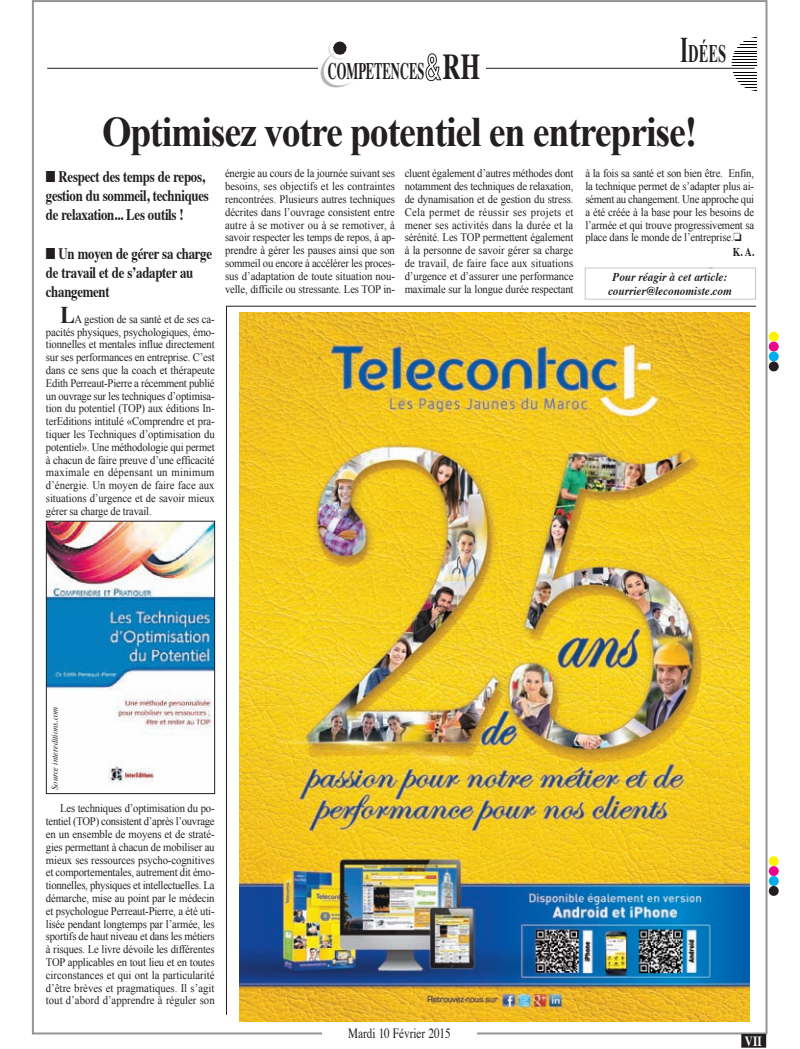
<style>
.page{position:relative;width:800px;height:1049px;background:#fff}
.page>*{position:absolute;margin:0;border:0;box-sizing:border-box;transform-origin:0 0}
.t1{font:700 42px "Times New Roman";letter-spacing:-.03em;color:#231f20;scale:.9 1}
.t2{font:700 25.2px "Times New Roman";color:#231f20;scale:.58 1}
.t3{font:700 23.7px "Times";color:#231f20;scale:.53 1}
.t4{font:700 16px/19.3px "Times";letter-spacing:-.02em;color:#231f20;scale:.8 1}
.t5{font:14px "Times";color:#231f20;scale:.8 1}
.t6{font:700 14px "Times";color:#fff;scale:.8 1}
.t7{font:italic 700 12px/14.5px "Times";color:#231f20;text-align:center;scale:.93 1}
.t8{font:700 12px "Times";color:#231f20;scale:.8 1}
.t9{font:11.5px/12.8px "Times New Roman";letter-spacing:-.015em;color:#231f20;text-align:justify;scale:.93 1}
.t10{font:italic 9px "Times";color:#231f20;scale:.93 1}
.s1{font-size:36.4px}
.s2{font-size:36px}
.s3{font-weight:700;font-size:24px}
</style>
<div class="page">
<img style="left:48px;top:523px;width:165px;height:260px">
<div style="left:46px;top:521px;width:169px;height:273px;border:1px solid #231f20"></div>
<div style="left:768px;top:332px;width:10px;height:10px;background:#fff101;border-radius:50%"></div>
<div style="left:768px;top:342px;width:10px;height:9px;background:#ed028c;border-radius:50%"></div>
<svg style="left:768px;top:351px;width:10px;height:10px"></svg>
<div style="left:768px;top:361px;width:10px;height:10px;background:#231f20;border-radius:50%"></div>
<div style="left:768px;top:856px;width:10px;height:10px;background:#fff101;border-radius:50%"></div>
<div style="left:768px;top:866px;width:10px;height:10px;background:#ed028c;border-radius:50%"></div>
<div style="left:768px;top:876px;width:10px;height:10px;background:#00aeef;border-radius:50%"></div>
<div style="left:768px;top:886px;width:10px;height:10px;background:#231f20;border-radius:50%"></div>
<hr style="left:33px;top:0;width:733px;height:2px;background:#939598">
<hr style="left:765px;top:0;width:2px;height:1034px;background:#939598">
<hr style="left:33px;top:1032px;width:732px;height:2px;background:#939598">
<hr style="left:32px;top:0;width:2px;height:1034px;background:#939598">
<div style="left:322px;top:1026px;width:154px;height:15px;background:#fff"></div>
<div style="left:741px;top:1034px;width:24px;height:13px;background:#231f20"></div>
<div style="left:50px;top:694px;width:9px;height:99px;background:#fff"></div>
<svg style="left:731px;top:37px;width:26px;height:54px"></svg>
<svg style="left:729px;top:67px;width:28px;height:4px"></svg>
<hr style="left:47px;top:68px;width:707px;height:1px;background:#231f20">
<div style="left:317px;top:33px;width:168px;height:63px;background:#fff"></div>
<svg style="left:317px;top:41px;width:36px;height:47px"></svg>
<svg style="left:425px;top:53px;width:17px;height:29px"></svg>
<svg style="left:584px;top:267px;width:171px;height:33px"></svg>
<svg style="left:226px;top:306px;width:530px;height:709px"></svg>
<img style="left:239px;top:313px;width:510px;height:708px">
<h3 class="t3" style="left:328px;top:49px;width:289px">COMPETENCES <span class="s1">RH</span></h3>
<h2 class="t2" style="left:680px;top:37px;width:81px"><span class="s2">I</span>dées</h2>
<h1 class="t1" style="left:102px;top:103px;width:662px">Optimisez votre potentiel en entreprise!</h1>
<p class="t9" style="left:404px;top:167px;width:183px">cluent également d’autres méthodes dont notamment des techniques de relaxation, de dynamisation et de gestion du stress.<br>Cela permet de réussir ses projets et mener ses activités dans la durée et la sérénité. Les TOP permettent également à la personne de savoir gérer sa charge de travail, de faire face aux situations d’urgence et d’assurer une performance maximale sur la longue durée respectant</p>
<p class="t9" style="left:225px;top:167px;width:184px">énergie au cours de la journée suivant ses besoins, ses objectifs et les contraintes rencontrées. Plusieurs autres techniques décrites dans l’ouvrage consistent entre autre à se motiver ou à se remotiver, à savoir respecter les temps de repos, à ap&shy;prendre à gérer les pauses ainsi que son sommeil ou encore à accélérer les proces&shy;sus d’adaptation de toute situation nou&shy;velle, difficile ou stressante. Les TOP in-</p>
<p class="t9" style="left:585px;top:167px;width:183px">à la fois sa santé et son bien être. Enfin, la technique permet de s’adapter plus ai&shy;sément au changement. Une approche qui a été créée à la base pour les besoins de l’armée et qui trouve progressivement sa place dans le monde de l’entreprise.□</p>
<h3 class="t4" style="left:46px;top:165px;width:205px">■ Respect des temps de repos, gestion du sommeil, techniques de relaxation... Les outils !</h3>
<h3 class="t4" style="left:46px;top:242px;width:209px">■ Un moyen de gérer sa charge de travail et de s’adapter au changement</h3>
<p class="t9" style="left:46px;top:312px;width:183px;text-indent:14px"><span class="s3">L</span>A gestion de sa santé et de ses ca&shy;pacités physiques, psychologiques, émo&shy;tionnelles et mentales influe directement sur ses performances en entreprise. C’est dans ce sens que la coach et thérapeute Edith Perreaut-Pierre a récemment publié un ouvrage sur les techniques d’optimisa&shy;tion du potentiel (TOP) aux éditions In&shy;terEditions intitulé «Comprendre et pra&shy;tiquer les Techniques d’optimisation du potentiel». Une méthodologie qui permet à chacun de faire preuve d’une efficacité maximale en dépensant un minimum d’énergie. Un moyen de faire face aux situations d’urgence et de savoir mieux gérer sa charge de travail.</p>
<p class="t8" style="left:732px;top:240px;width:28px">K. A.</p>
<p class="t7" style="left:608px;top:268px;width:134px">Pour réagir à cet article: courrier@leconomiste.com</p>
<p class="t10" style="left:47px;top:790px;width:91px;rotate:-90deg">Source intereditions.com</p>
<p class="t9" style="left:46px;top:802px;width:183px;text-indent:14px">Les techniques d’optimisation du po&shy;tentiel (TOP) consistent d’après l’ouvrage en un ensemble de moyens et de straté&shy;gies permettant à chacun de mobiliser au mieux ses ressources psycho-cognitives et comportementales, autrement dit émo&shy;tionnelles, physiques et intellectuelles. La démarche, mise au point par le médecin et psychologue Perreaut-Pierre, a été uti&shy;lisée pendant longtemps par l’armée, les sportifs de haut niveau et dans les métiers à risques. Le livre dévoile les différentes TOP applicables en tout lieu et en toutes circonstances et qui ont la particularité d’être brèves et pragmatiques. Il s’agit tout d’abord d’apprendre à réguler son</p>
<p class="t5" style="left:348px;top:1020px;width:130px">Mardi 10 Février 2015</p>
<p class="t6" style="left:744px;top:1028px;width:22px">VII</p>
</div>
